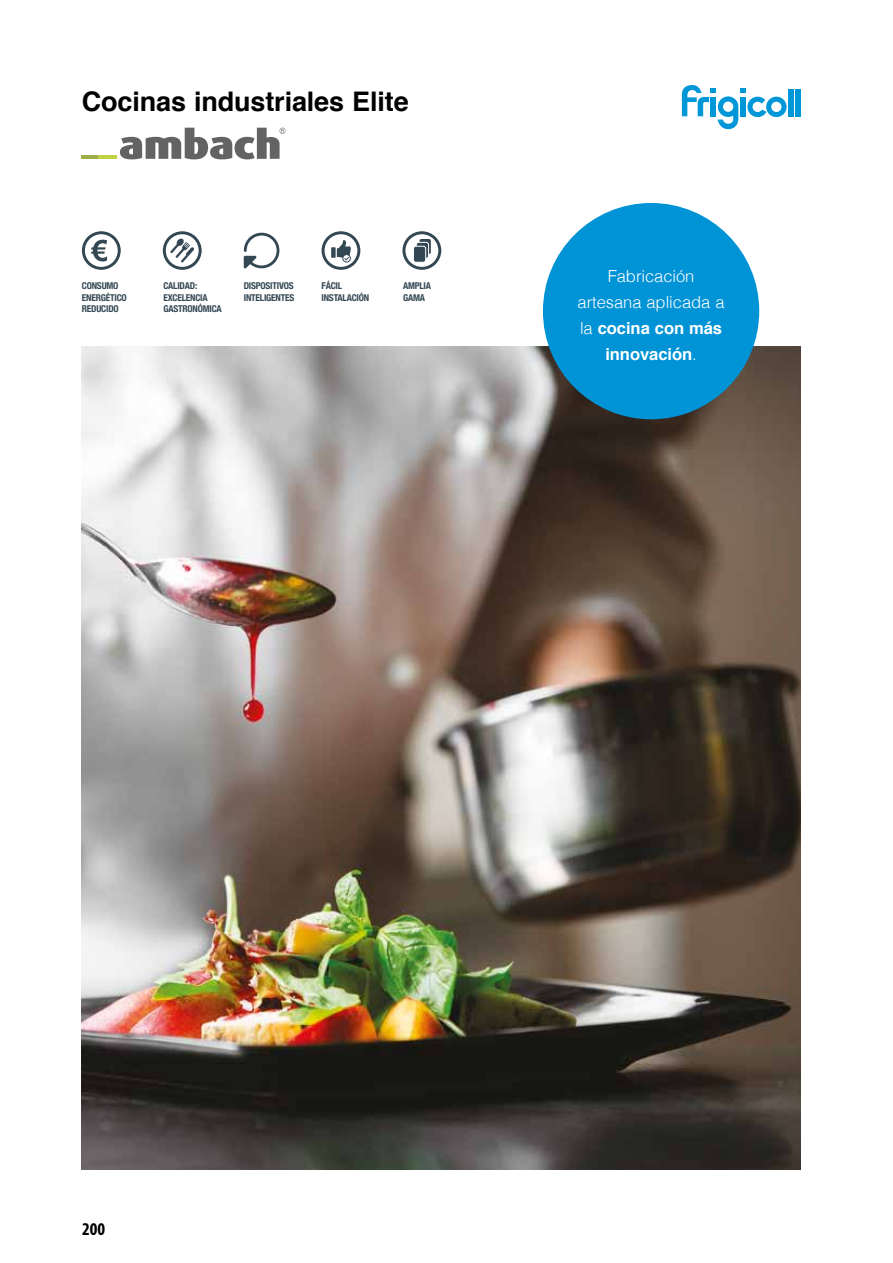
<style>
.page{position:relative;width:893px;height:1263px;background:#fff}
.page>*{position:absolute;margin:0;border:0;box-sizing:border-box;transform-origin:0 0}
.t1{font:700 27px "Helvetica";letter-spacing:-.005em;color:#000}
.t2{font:700 condensed 18px "Myriad Pro";color:#000}
.t3{font:300 16.65px/26.1px "Helvetica";letter-spacing:-.005em;color:#fff;text-align:center}
.t4{font:700 condensed 9.45px/11.2px "Helvetica Neue";letter-spacing:-.02em;color:#344854}
.s1{font-weight:700}
</style>
<div class="page">
<hr style="left:81px;top:155px;width:18px;height:4px;background:#9dae47">
<hr style="left:99px;top:155px;width:10px;height:4px;background:#c0d242">
<svg style="left:109px;top:128px;width:176px;height:31px"></svg>
<div style="left:788px;top:89px;width:5px;height:27px;background:#0097d9"></div>
<div style="left:796px;top:89px;width:5px;height:27px;background:#0097d9"></div>
<svg style="left:682px;top:85px;width:105px;height:44px"></svg>
<img style="left:82px;top:346px;width:718px;height:823px">
<div style="left:543px;top:203px;width:216px;height:216px;background:#0093d6;border-radius:50%"></div>
<svg style="left:82px;top:231px;width:39px;height:39px"></svg>
<svg style="left:244px;top:233px;width:35px;height:36px"></svg>
<svg style="left:163px;top:231px;width:39px;height:39px"></svg>
<svg style="left:322px;top:231px;width:38px;height:39px"></svg>
<svg style="left:402px;top:231px;width:39px;height:39px"></svg>
<svg style="left:420px;top:239px;width:11px;height:15px"></svg>
<svg style="left:416px;top:242px;width:13px;height:16px"></svg>
<div style="left:416px;top:242px;width:13px;height:17px;border:1px solid #fff;border-radius:2px"></div>
<div style="left:413px;top:246px;width:13px;height:16px;background:#344854;border-radius:2px"></div>
<div style="left:413px;top:246px;width:13px;height:17px;border:1px solid #fff;border-radius:2px"></div>
<h1 class="t1" style="left:82px;top:79px;width:328px">Cocinas industriales Elite</h1>
<p class="t4" style="left:82px;top:280px;width:46px">CONSUMO<br>ENERGÉTICO<br>REDUCIDO</p>
<p class="t4" style="left:322px;top:280px;width:49px">FÁCIL<br>INSTALACIÓN</p>
<p class="t4" style="left:163px;top:280px;width:60px">CALIDAD:<br>EXCELENCIA<br>GASTRONÓMICA</p>
<p class="t4" style="left:244px;top:280px;width:52px">DISPOSITIVOS<br>INTELIGENTES</p>
<p class="t4" style="left:403px;top:280px;width:30px">AMPLIA<br>GAMA</p>
<h3 class="t3" style="left:578px;top:262px;width:149px">Fabricación artesana aplicada a la <span class="s1">cocina con más innovación</span>.</h3>
<h2 class="t2" style="left:82px;top:1218px;width:25px">200</h2>
</div>
